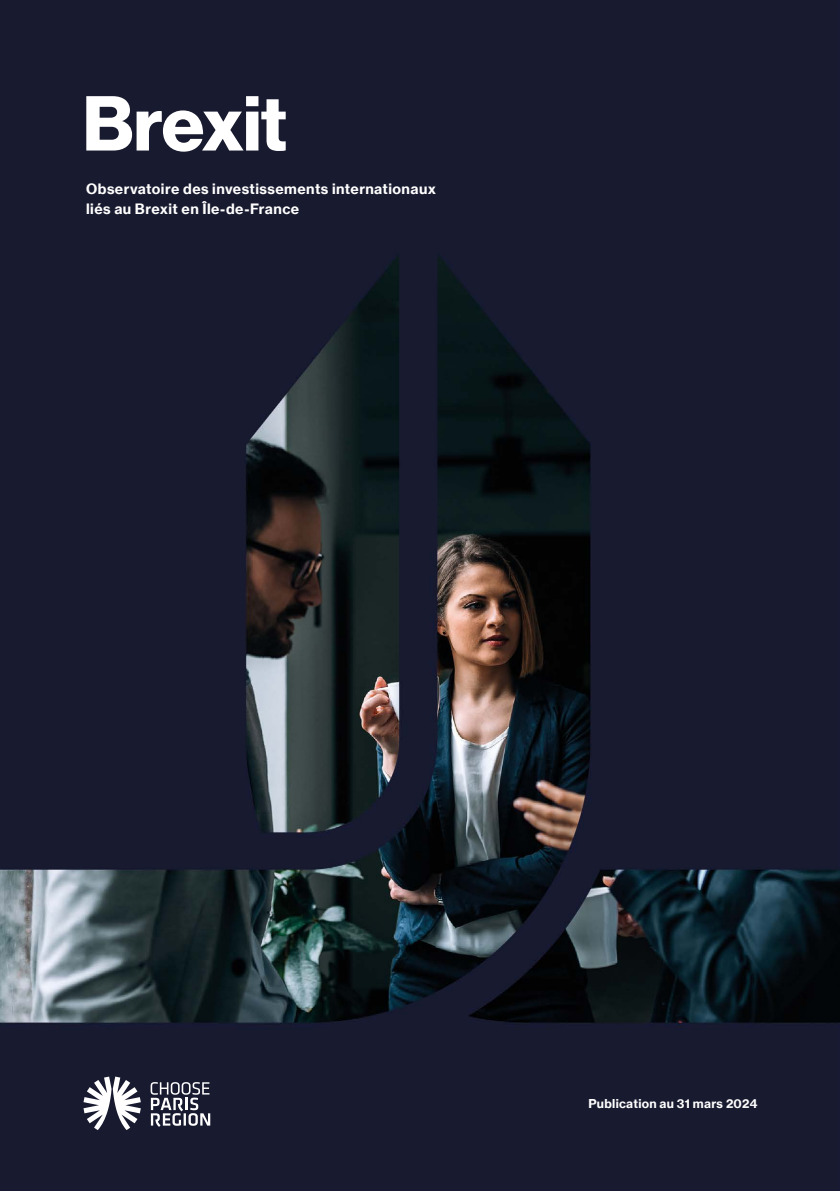
<style>
.page{position:relative;width:840px;height:1191px;background:#fff}
.page>*{position:absolute;margin:0;border:0;box-sizing:border-box;transform-origin:0 0}
.t1{font:76px "N Haas Grotesk DS Pro 75 Bd";letter-spacing:-.015em;color:#fff}
.t2{font:14px/20px "N Haas Grotesk TX Pro 75 Bd";letter-spacing:.03em;color:#fff}
.t3{font:12px "N Haas Grotesk TX Pro 75 Bd";letter-spacing:.025em;color:#fff}
</style>
<div class="page">
<img style="left:0;top:0;width:839px;height:1191px">
<svg style="left:150px;top:1082px;width:60px;height:44px"></svg>
<svg style="left:83px;top:1076px;width:58px;height:54px"></svg>
<h1 class="t1" style="left:82px;top:79px;width:206px">Brexit</h1>
<p class="t2" style="left:86px;top:179px;width:351px">Observatoire des investissements internationaux liés au Brexit en Île-de-France</p>
<p class="t3" style="left:588px;top:1096px;width:170px">Publication au 31 mars 2024</p>
</div>
